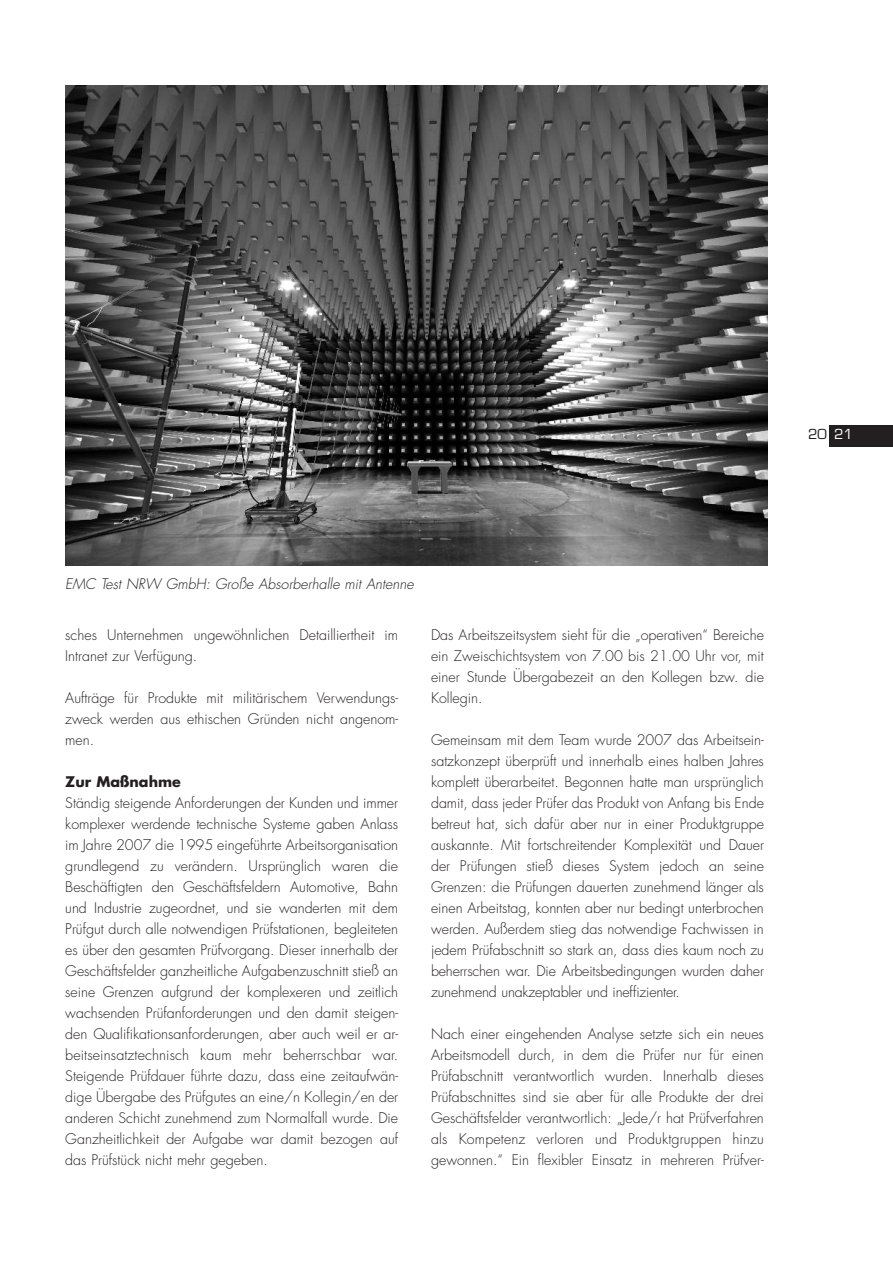
<style>
.page{position:relative;width:893px;height:1263px;background:#fff}
.page>*{position:absolute;margin:0;border:0;box-sizing:border-box;transform-origin:0 0}
.t1{font:300 14.25px/21px "Futura";color:#231f20;text-align:justify}
.t2{font:italic 300 14.25px "Futura";color:#231f20}
.t3{font:700 14.25px "Futura";color:#231f20}
.t4{font:13.5px "Eurostile";color:#231f20}
.s1{color:#fff}
</style>
<div class="page">
<div style="left:829px;top:425px;width:64px;height:21px;background:#231f20"></div>
<img style="left:66px;top:86px;width:702px;height:480px">
<p class="t4" style="left:808px;top:429px;width:46px">20 <span class="s1">21</span></p>
<p class="t2" style="left:65px;top:577px;width:350px">EMC Test NRW GmbH: Große Absorberhalle mit Antenne</p>
<p class="t1" style="left:65px;top:625px;width:334px">sches Unternehmen ungewöhnlichen Detailliertheit im<br>Intranet zur Verfügung.</p>
<p class="t1" style="left:65px;top:688px;width:334px">Aufträge für Produkte mit militärischem Verwendungs&shy;zweck werden aus ethischen Gründen nicht angenom&shy;men.</p>
<p class="t3" style="left:65px;top:775px;width:117px">Zur Maßnahme</p>
<p class="t1" style="left:65px;top:793px;width:334px">Ständig steigende Anforderungen der Kunden und immer komplexer werdende technische Systeme gaben Anlass im Jahre 2007 die 1995 eingeführte Arbeitsorganisation grundlegend zu verändern. Ursprünglich waren die Beschäftigten den Geschäftsfeldern Automotive, Bahn und Industrie zugeordnet, und sie wanderten mit dem Prüfgut durch alle notwendigen Prüfstationen, begleiteten es über den gesamten Prüfvorgang. Dieser innerhalb der Geschäftsfelder ganzheitliche Aufgabenzuschnitt stieß an seine Grenzen aufgrund der komplexeren und zeitlich wachsenden Prüfanforderungen und den damit steigen&shy;den Qualifikationsanforderungen, aber auch weil er ar&shy;beitseinsatztechnisch kaum mehr beherrschbar war.<br>Steigende Prüfdauer führte dazu, dass eine zeitaufwän&shy;dige Übergabe des Prüfgutes an eine/n Kollegin/en der anderen Schicht zunehmend zum Normalfall wurde. Die Ganzheitlichkeit der Aufgabe war damit bezogen auf das Prüfstück nicht mehr gegeben.</p>
<p class="t1" style="left:431px;top:625px;width:334px">Das Arbeitszeitsystem sieht für die „operativen“ Bereiche ein Zweischichtsystem von 7.00 bis 21.00 Uhr vor, mit einer Stunde Übergabezeit an den Kollegen bzw. die Kollegin.</p>
<p class="t1" style="left:431px;top:730px;width:334px">Gemeinsam mit dem Team wurde 2007 das Arbeitsein&shy;satzkonzept überprüft und innerhalb eines halben Jahres komplett überarbeitet. Begonnen hatte man ursprünglich damit, dass jeder Prüfer das Produkt von Anfang bis Ende betreut hat, sich dafür aber nur in einer Produktgruppe auskannte. Mit fortschreitender Komplexität und Dauer der Prüfungen stieß dieses System jedoch an seine Grenzen: die Prüfungen dauerten zunehmend länger als einen Arbeitstag, konnten aber nur bedingt unterbrochen werden. Außerdem stieg das notwendige Fachwissen in jedem Prüfabschnitt so stark an, dass dies kaum noch zu beherrschen war. Die Arbeitsbedingungen wurden daher zunehmend unakzeptabler und ineffizienter.</p>
<p class="t1" style="left:431px;top:1024px;width:334px">Nach einer eingehenden Analyse setzte sich ein neues Arbeitsmodell durch, in dem die Prüfer nur für einen Prüfabschnitt verantwortlich wurden. Innerhalb dieses Prüfabschnittes sind sie aber für alle Produkte der drei Geschäftsfelder verantwortlich: „Jede/r hat Prüfverfahren als Kompetenz verloren und Produktgruppen hinzu gewonnen.“ Ein flexibler Einsatz in mehreren Prüfver-</p>
</div>
